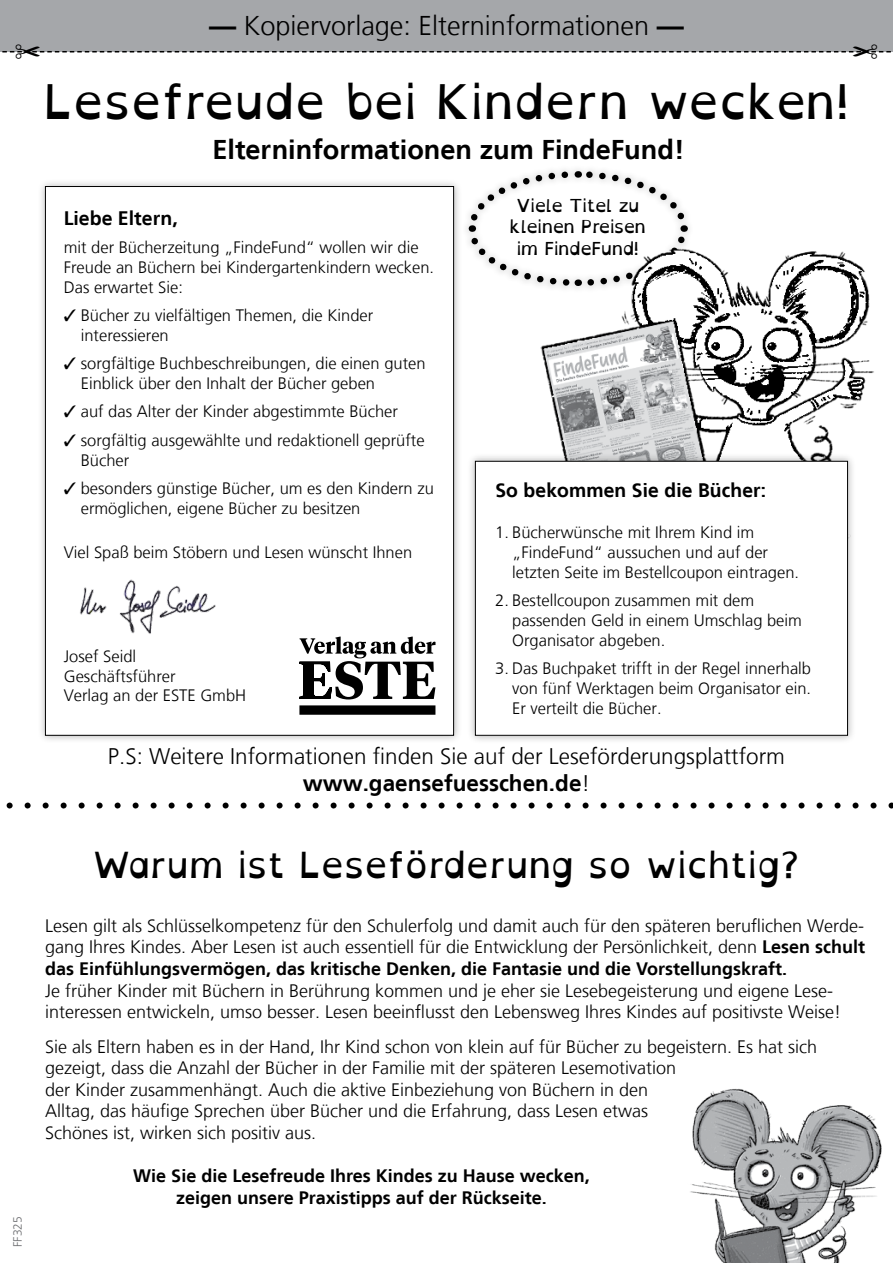
<style>
.page{position:relative;width:893px;height:1263px;background:#fff}
.page>*{position:absolute;margin:0;border:0;box-sizing:border-box;transform-origin:0 0}
.t1{font:47.85px "Open Dyslexic Alta";color:#000}
.t2{font:36px "Open Dyslexic Alta";color:#000}
.t3{font:300 27.15px "Frutiger LT";color:#000}
.t4{font:700 27.15px "Frutiger LT";color:#000}
.t5{font:300 22.5px/27px "Frutiger LT";color:#000;text-align:center}
.t6{font:700 19.5px "Frutiger LT";color:#000}
.t7{font:300 18px/21.6px "Frutiger LT";color:#000}
.t8{font:700 18px/21.6px "Frutiger LT";color:#000;text-align:center}
.t9{font:17.85px/21.5px "Open Dyslexic Alta";letter-spacing:-.025em;color:#000;text-align:center}
.t10{font:300 16.5px/19.8px "Frutiger LT";color:#000}
.t11{font:300 12px "Frutiger LT";color:#6d6e71}
.s1{font-weight:700}
</style>
<div class="page">
<div style="left:37px;top:178px;width:425px;height:566px;background:#000;opacity:.3"></div>
<div style="left:45px;top:186px;width:409px;height:549px;background:#fff"></div>
<div style="left:461px;top:163px;width:234px;height:131px;background:#fff"></div>
<svg style="left:466px;top:169px;width:180px;height:114px"></svg>
<img style="left:80px;top:579px;width:136px;height:55px">
<img style="left:535px;top:183px;width:339px;height:269px">
<div style="left:467px;top:452px;width:389px;height:292px;background:#000;opacity:.3"></div>
<div style="left:475px;top:461px;width:372px;height:274px;background:#fff"></div>
<div style="left:475px;top:461px;width:373px;height:275px;border:1px solid #000"></div>
<div style="left:0;top:0;width:893px;height:52px;background:#a5a7aa"></div>
<svg style="left:6px;top:802px;width:887px;height:6px"></svg>
<img style="left:690px;top:1088px;width:192px;height:175px">
<svg style="left:299px;top:637px;width:136px;height:78px"></svg>
<svg style="left:2px;top:51px;width:889px;height:2px"></svg>
<p class="t11" style="left:11px;top:1247px;width:32px;rotate:-90deg">FF325</p>
<p class="t3" style="left:209px;top:10px;width:476px"><span class="s1">—</span> Kopiervorlage: Elterninformationen <span class="s1">—</span></p>
<p class="t1" style="left:44px;top:74px;width:807px">Lesefreude bei Kindern wecken!</p>
<p class="t4" style="left:212px;top:134px;width:474px">Elterninformationen zum FindeFund!</p>
<p class="t9" style="left:510px;top:195px;width:138px">Viele Titel zu kleinen Preisen im FindeFund!</p>
<p class="t6" style="left:64px;top:207px;width:116px">Liebe Eltern,</p>
<p class="t10" style="left:64px;top:238px;width:372px">mit der Bücherzeitung „FindeFund“ wollen wir die<br>Freude an Büchern bei Kindergartenkindern wecken.<br>Das erwartet Sie:</p>
<p class="t10" style="left:81px;top:306px;width:294px;text-indent:-17px">✓ Bücher zu vielfältigen Themen, die Kinder interessieren</p>
<p class="t10" style="left:81px;top:354px;width:346px;text-indent:-17px">✓ sorgfältige Buchbeschreibungen, die einen guten<br>Einblick über den Inhalt der Bücher geben</p>
<p class="t10" style="left:64px;top:402px;width:336px">✓ auf das Alter der Kinder abgestimmte Bücher</p>
<p class="t10" style="left:81px;top:430px;width:345px;text-indent:-17px">✓ sorgfältig ausgewählte und redaktionell geprüfte<br>Bücher</p>
<p class="t10" style="left:81px;top:478px;width:355px;text-indent:-17px">✓ besonders günstige Bücher, um es den Kindern zu ermöglichen, eigene Bücher zu besitzen</p>
<p class="t10" style="left:64px;top:543px;width:350px">Viel Spaß beim Stöbern und Lesen wünscht Ihnen</p>
<p class="t6" style="left:495px;top:479px;width:273px">So bekommen Sie die Bücher:</p>
<p class="t10" style="left:512px;top:523px;width:288px;text-indent:-17px">1. Bücherwünsche mit Ihrem Kind im „FindeFund“ aussuchen und auf der letzten Seite im Bestellcoupon eintragen.</p>
<p class="t10" style="left:512px;top:591px;width:291px;text-indent:-17px">2. Bestellcoupon zusammen mit dem passenden Geld in einem Umschlag beim<br>Organisator abgeben.</p>
<p class="t10" style="left:512px;top:659px;width:300px;text-align:justify;text-indent:-17px">3. Das Buchpaket trifft in der Regel innerhalb von fünf Werktagen beim Organisator ein.<br>Er verteilt die Bücher.</p>
<p class="t10" style="left:64px;top:646px;width:184px">Josef Seidl<br>Geschäftsführer<br>Verlag an der ESTE GmbH</p>
<p class="t5" style="left:108px;top:743px;width:679px">P.S: Weitere Informationen finden Sie auf der Leseförderungsplattform <span class="s1">www.gaensefuesschen.de</span>!</p>
<p class="t2" style="left:93px;top:844px;width:708px">Warum ist Leseförderung so wichtig?</p>
<p class="t7" style="left:45px;top:915px;width:822px">Lesen gilt als Schlüsselkompetenz für den Schulerfolg und damit auch für den späteren beruflichen Werde&shy;gang Ihres Kindes. Aber Lesen ist auch essentiell für die Entwicklung der Persönlichkeit, denn <span class="s1">Lesen schult das Einfühlungsvermögen, das kritische Denken, die Fantasie und die Vorstellungskraft.<br></span>Je früher Kinder mit Büchern in Berührung kommen und je eher sie Lesebegeisterung und eigene Lese&shy;interessen entwickeln, umso besser. Lesen beeinflusst den Lebensweg Ihres Kindes auf positivste Weise!</p>
<p class="t7" style="left:45px;top:1036px;width:774px">Sie als Eltern haben es in der Hand, Ihr Kind schon von klein auf für Bücher zu begeistern. Es hat sich gezeigt, dass die Anzahl der Bücher in der Familie mit der späteren Lesemotivation<br>der Kinder zusammenhängt. Auch die aktive Einbeziehung von Büchern in den<br>Alltag, das häufige Sprechen über Bücher und die Erfahrung, dass Lesen etwas<br>Schönes ist, wirken sich positiv aus.</p>
<p class="t8" style="left:133px;top:1165px;width:458px">Wie Sie die Lesefreude Ihres Kindes zu Hause wecken, zeigen unsere Praxistipps auf der Rückseite.</p>
</div>
